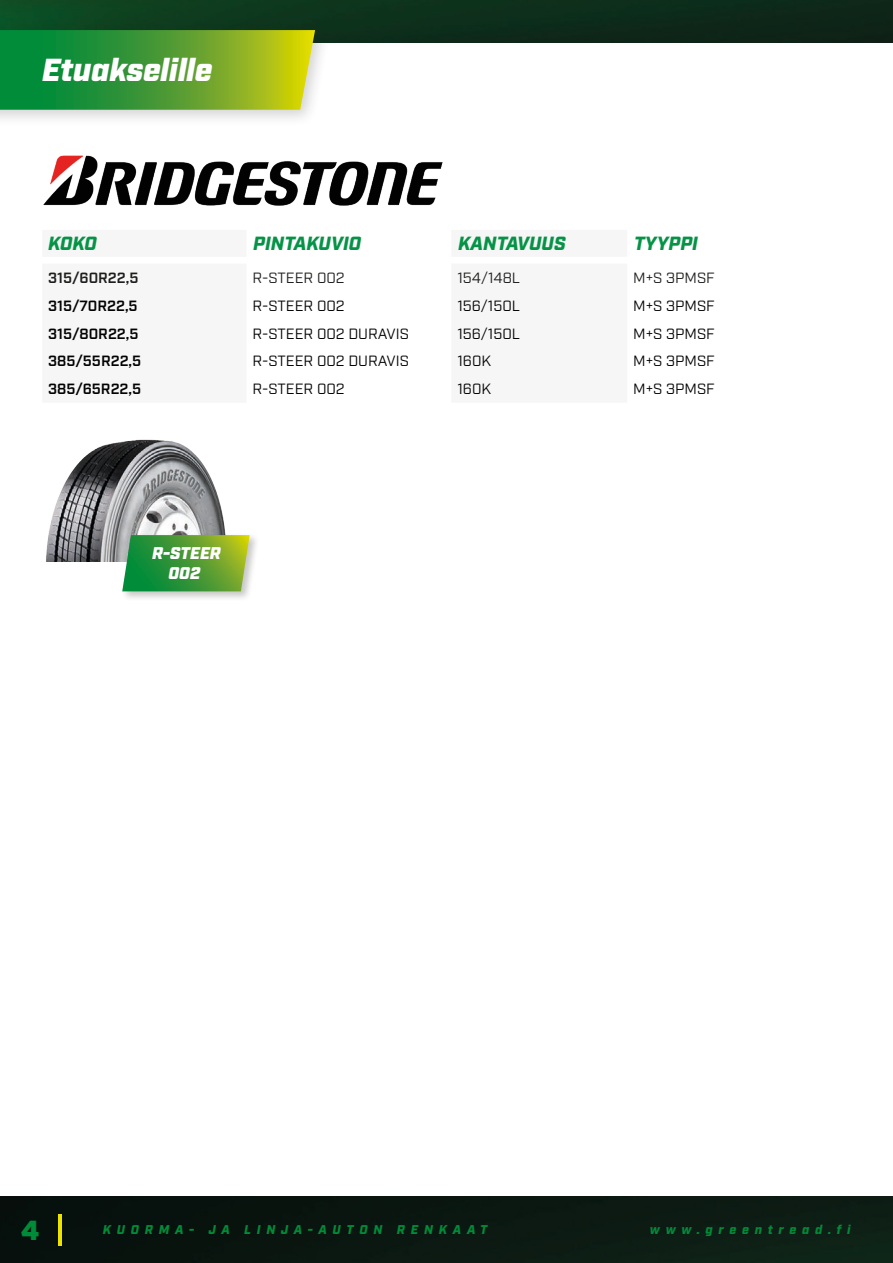
<style>
.page{position:relative;width:893px;height:1263px;background:#fff}
.page>*{position:absolute;margin:0;border:0;box-sizing:border-box;transform-origin:0 0}
.t1{font:italic 900 31.8px "Industry";color:#fff}
.t2{font:900 27.6px "Industry";color:#008b38}
.t3{font:italic 900 19.05px "Industry";color:#069347}
.t4{font:italic 900 16.95px "Industry";color:#fff}
.t5{font:14.85px "Industry";color:#020203}
.t6{font:600 14.85px "Industry";color:#020203}
.t7{font:14.85px "Industry";color:#1d1d1b}
.t8{font:600 14.85px "Industry";color:#1d1d1b}
.t9{font:italic 900 12.75px "Industry";letter-spacing:.45em;color:#008c39}
</style>
<div class="page">
<img style="left:0;top:1197px;width:893px;height:66px">
<img style="left:0;top:0;width:893px;height:42px">
<div style="left:0;top:22px;width:331px;height:105px;background:#1d1d1b;opacity:.2"></div>
<svg style="left:0;top:30px;width:315px;height:80px;background:#54a132"></svg>
<hr style="left:59px;top:1214px;width:3px;height:32px;background:#ece300">
<img style="left:43px;top:155px;width:400px;height:51px">
<img style="left:46px;top:439px;width:180px;height:123px">
<div style="left:121px;top:533px;width:139px;height:69px;background:#1d1d1b;opacity:.25"></div>
<svg style="left:122px;top:535px;width:128px;height:56px;background:#529f3d"></svg>
<p class="t1" style="left:42px;top:51px;width:172px">Etuakselille</p>
<p class="t3" style="left:48px;top:232px;width:50px">KOKO</p>
<p class="t3" style="left:253px;top:232px;width:109px">PINTAKUVIO</p>
<p class="t3" style="left:458px;top:232px;width:109px">KANTAVUUS</p>
<p class="t3" style="left:634px;top:232px;width:65px">TYYPPI</p>
<p class="t8" style="left:48px;top:269px;width:92px">315/60R22,5</p>
<p class="t7" style="left:253px;top:269px;width:94px">R-STEER 002</p>
<p class="t7" style="left:457px;top:269px;width:64px">154/148L</p>
<p class="t7" style="left:633px;top:269px;width:83px">M+S 3PMSF</p>
<p class="t6" style="left:48px;top:297px;width:91px">315/70R22,5</p>
<p class="t5" style="left:253px;top:297px;width:94px">R-STEER 002</p>
<p class="t5" style="left:457px;top:297px;width:64px">156/150L</p>
<p class="t5" style="left:633px;top:297px;width:83px">M+S 3PMSF</p>
<p class="t6" style="left:48px;top:325px;width:92px">315/80R22,5</p>
<p class="t5" style="left:253px;top:325px;width:158px">R-STEER 002 DURAVIS</p>
<p class="t5" style="left:457px;top:325px;width:64px">156/150L</p>
<p class="t5" style="left:633px;top:325px;width:83px">M+S 3PMSF</p>
<p class="t6" style="left:48px;top:352px;width:94px">385/55R22,5</p>
<p class="t5" style="left:253px;top:352px;width:158px">R-STEER 002 DURAVIS</p>
<p class="t5" style="left:457px;top:352px;width:35px">160K</p>
<p class="t5" style="left:633px;top:352px;width:83px">M+S 3PMSF</p>
<p class="t6" style="left:48px;top:380px;width:94px">385/65R22,5</p>
<p class="t5" style="left:253px;top:380px;width:94px">R-STEER 002</p>
<p class="t5" style="left:457px;top:380px;width:35px">160K</p>
<p class="t5" style="left:633px;top:380px;width:83px">M+S 3PMSF</p>
<p class="t4" style="left:152px;top:543px;width:70px">R-STEER</p>
<p class="t4" style="left:168px;top:563px;width:33px">002</p>
<h2 class="t2" style="left:21px;top:1213px;width:19px">4</h2>
<p class="t9" style="left:103px;top:1222px;width:386px">KUORMA- JA LINJA-AUTON RENKAAT</p>
<p class="t9" style="left:650px;top:1222px;width:202px">www.greentread.fi</p>
</div>
